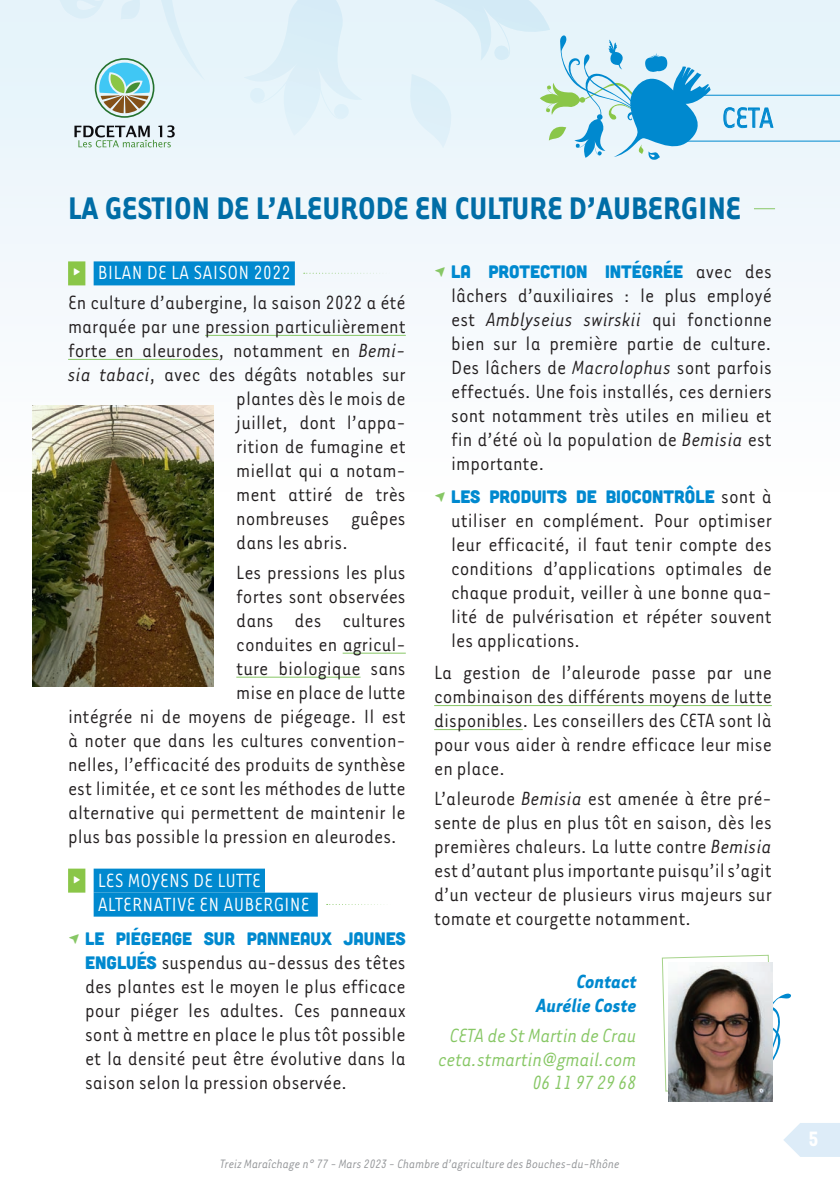
<style>
.page{position:relative;width:840px;height:1191px;background:#fff}
.page>*{position:absolute;margin:0;border:0;box-sizing:border-box;transform-origin:0 0}
.t1{font:700 36px "Tarzana Narrow";color:#006da6}
.t2{font:32px "Tarzana Narrow";color:#0089cf}
.t3{font:700 24px "Tarzana Narrow";color:#fff}
.t4{font:22px/24px "Tarzana Narrow";color:#231f20;text-align:justify}
.t5{font:italic 22px/23.8px "Tarzana Narrow";letter-spacing:-.015em;color:#87c765;text-align:right}
.t6{font:22px/24px "Tarzana Narrow";letter-spacing:.005em;color:#fff}
.t7{font:italic 700 22px/24px "Tarzana Narrow";color:#0089cf;text-align:right}
.t8{font:18px "Cubano";color:#0089cf}
.t9{font:italic 14px "Tarzana Narrow";letter-spacing:-.01em;color:#939598}
.s1{font-family:"Geogrotesque";font-weight:700;color:#fff}
.s2{color:#fff}
.s3{font-style:italic}
.s4{font-family:"Geogrotesque";font-weight:700}
.s5{font-family:"Cubano";font-size:18px;color:#0089cf}
.s6{font-family:"Tarzana Narrow";font-size:22px;color:#231f20}
</style>
<div class="page">
<svg style="left:783px;top:1123px;width:56px;height:34px"></svg>
<div style="left:0;top:0;width:839px;height:493px;background:#f5f9fc"></div>
<svg style="left:754px;top:208px;width:20px;height:1px"></svg>
<div style="left:68px;top:261px;width:17px;height:24px;background:#8ac648"></div>
<div style="left:94px;top:261px;width:201px;height:24px;background:#0089cf"></div>
<hr style="left:205px;top:335px;width:200px;height:1px;background:#87c765">
<hr style="left:68px;top:359px;width:151px;height:1px;background:#87c765">
<hr style="left:342px;top:653px;width:63px;height:1px;background:#87c765">
<hr style="left:236px;top:677px;width:124px;height:1px;background:#87c765">
<div style="left:68px;top:868px;width:17px;height:24px;background:#8ac648"></div>
<div style="left:94px;top:868px;width:171px;height:24px;background:#0089cf"></div>
<div style="left:94px;top:892px;width:223px;height:24px;background:#0089cf"></div>
<svg style="left:303px;top:273px;width:77px;height:1px"></svg>
<svg style="left:326px;top:904px;width:55px;height:1px"></svg>
<hr style="left:434px;top:705px;width:337px;height:1px;background:#87c765">
<hr style="left:434px;top:729px;width:88px;height:1px;background:#87c765">
<svg style="left:407px;top:0;width:432px;height:160px"></svg>
<svg style="left:0;top:0;width:362px;height:147px"></svg>
<svg style="left:661px;top:954px;width:129px;height:137px"></svg>
<img style="left:668px;top:962px;width:104px;height:139px">
<img style="left:33px;top:405px;width:180px;height:281px">
<h2 class="t2" style="left:721px;top:98px;width:53px">CETA</h2>
<h1 class="t1" style="left:68px;top:186px;width:674px">LA GESTION DE L’ALEURODE EN CULTURE D’AUBERGINE</h1>
<p class="t4" style="left:68px;top:257px;width:339px;line-height:29.6px"><span class="s1">∂</span> <span class="s2">BILAN DE LA SAISON 2022<br></span>En culture d’aubergine, la saison 2022 a été</p>
<p class="t4" style="left:68px;top:313px;width:339px">marquée par une pression particulièrement</p>
<p class="t4" style="left:68px;top:337px;width:339px">forte en aleurodes, notamment en <span class="s3">Bemi-</span></p>
<p class="t4" style="left:68px;top:361px;width:339px"><span class="s3">sia tabaci</span>, avec des dégâts notables sur</p>
<p class="t4" style="left:236px;top:385px;width:171px">plantes dès le mois de</p>
<p class="t4" style="left:236px;top:409px;width:171px">juillet, dont l’appa-</p>
<p class="t4" style="left:236px;top:433px;width:171px">rition de fumagine et</p>
<p class="t4" style="left:236px;top:457px;width:171px">miellat qui a notam-</p>
<p class="t4" style="left:236px;top:481px;width:171px">ment attiré de très</p>
<p class="t4" style="left:236px;top:505px;width:171px">nombreuses guêpes</p>
<p class="t4" style="left:236px;top:529px;width:113px">dans les abris.</p>
<p class="t4" style="left:236px;top:559px;width:171px">Les pressions les plus</p>
<p class="t4" style="left:236px;top:583px;width:171px">fortes sont observées</p>
<p class="t4" style="left:236px;top:607px;width:171px">dans des cultures</p>
<p class="t4" style="left:236px;top:631px;width:171px">conduites en agricul-</p>
<p class="t4" style="left:236px;top:655px;width:171px">ture biologique sans</p>
<p class="t4" style="left:236px;top:679px;width:171px">mise en place de lutte</p>
<p class="t4" style="left:68px;top:703px;width:339px">intégrée ni de moyens de piégeage. Il est</p>
<p class="t4" style="left:68px;top:727px;width:339px">à noter que dans les cultures convention-</p>
<p class="t4" style="left:68px;top:751px;width:339px">nelles, l’efficacité des produits de synthèse</p>
<p class="t4" style="left:68px;top:775px;width:339px">est limitée, et ce sont les méthodes de lutte</p>
<p class="t4" style="left:68px;top:799px;width:339px">alternative qui permettent de maintenir le</p>
<p class="t4" style="left:68px;top:823px;width:330px">plus bas possible la pression en aleurodes.</p>
<p class="t6" style="left:98px;top:867px;width:213px;text-indent:-26px"><span class="s4">∂</span> LES MOYENS DE LUTTE<br>ALTERNATIVE EN AUBERGINE</p>
<p class="t8" style="left:85px;top:927px;width:322px">LE PIÉGEAGE SUR PANNEAUX JAUNES</p>
<p class="t4" style="left:85px;top:949px;width:322px"><span class="s5">ENGLUÉS</span> suspendus au-dessus des têtes des plantes est le moyen le plus efficace pour piéger les adultes. Ces panneaux sont à mettre en place le plus tôt possible et la densité peut être évolutive dans la saison selon la pression observée.</p>
<p class="t8" style="left:451px;top:260px;width:322px">LA PROTECTION INTÉGRÉE <span class="s6">avec des</span></p>
<p class="t4" style="left:451px;top:282px;width:322px">lâchers d’auxiliaires : le plus employé est <span class="s3">Amblyseius swirskii</span> qui fonctionne bien sur la première partie de culture.<br>Des lâchers de <span class="s3">Macrolophus</span> sont parfois effectués. Une fois installés, ces derniers sont notamment très utiles en milieu et fin d’été où la population de <span class="s3">Bemisia</span> est importante.</p>
<p class="t8" style="left:451px;top:485px;width:322px">LES PRODUITS DE BIOCONTRÔLE <span class="s6">sont à</span></p>
<p class="t4" style="left:451px;top:507px;width:322px">utiliser en complément. Pour optimiser leur efficacité, il faut tenir compte des conditions d’applications optimales de chaque produit, veiller à une bonne qua&shy;lité de pulvérisation et répéter souvent les applications.</p>
<p class="t4" style="left:434px;top:659px;width:339px">La gestion de l’aleurode passe par une combinaison des différents moyens de lutte disponibles. Les conseillers des CETA sont là pour vous aider à rendre efficace leur mise en place.</p>
<p class="t4" style="left:434px;top:785px;width:339px">L’aleurode <span class="s3">Bemisia</span> est amenée à être pré&shy;sente de plus en plus tôt en saison, dès les premières chaleurs. La lutte contre <span class="s3">Bemisia </span>est d’autant plus importante puisqu’il s’agit d’un vecteur de plusieurs virus majeurs sur tomate et courgette notamment.</p>
<p class="t7" style="left:536px;top:968px;width:102px">Contact<br>Aurélie Coste</p>
<p class="t5" style="left:438px;top:1022px;width:200px">CETA de St Martin de Crau ceta.stmartin@gmail.com<br>06 11 97 29 68</p>
<p class="t9" style="left:220px;top:1155px;width:401px">Treiz Maraîchage n° 77 - Mars 2023 - Chambre d’agriculture des Bouches-du-Rhône</p>
<p class="t3" style="left:807px;top:1123px;width:12px">5</p>
</div>
